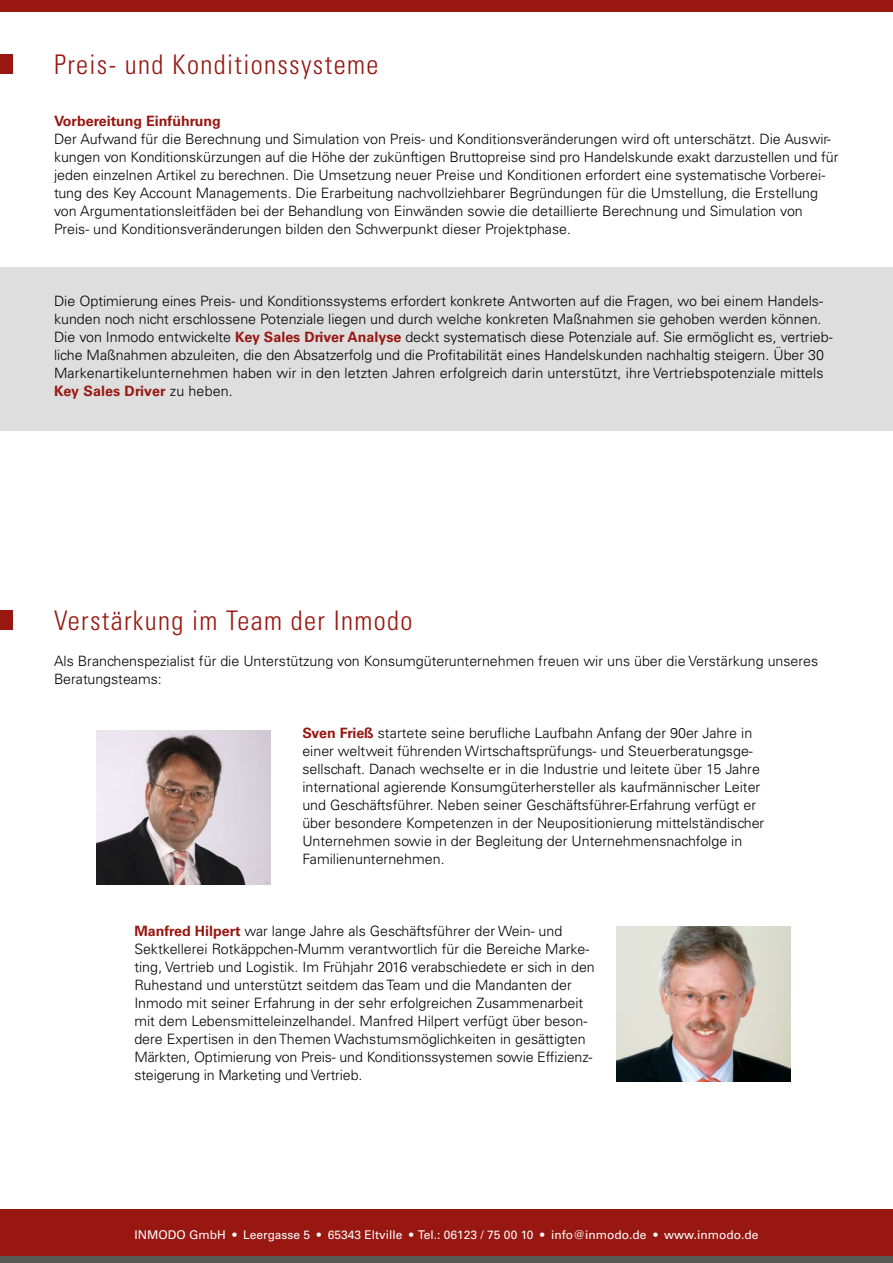
<style>
.page{position:relative;width:893px;height:1263px;background:#fff}
.page>*{position:absolute;margin:0;border:0;box-sizing:border-box;transform-origin:0 0}
.t1{font:300 condensed 27px "Univers LT Std";letter-spacing:.05em;color:#981711}
.t2{font:300 14.25px/18px "Univers LT Std";color:#000}
.t3{font:700 14.25px "Univers LT Std";color:#981711}
.t4{font:12px "Univers LT Std";color:#fff}
.s1{font-weight:700;color:#981711}
</style>
<div class="page">
<div style="left:0;top:1209px;width:893px;height:47px;background:#981711"></div>
<div style="left:0;top:267px;width:893px;height:164px;background:#dedede"></div>
<div style="left:0;top:0;width:893px;height:12px;background:#981711"></div>
<div style="left:0;top:1256px;width:893px;height:7px;background:#575756"></div>
<div style="left:0;top:610px;width:12px;height:20px;background:#981711"></div>
<img style="left:97px;top:730px;width:173px;height:154px">
<img style="left:617px;top:927px;width:173px;height:154px">
<div style="left:0;top:54px;width:12px;height:20px;background:#981711"></div>
<h1 class="t1" style="left:54px;top:48px;width:326px">Preis- und Konditionssysteme</h1>
<p class="t3" style="left:54px;top:113px;width:168px">Vorbereitung Einführung</p>
<p class="t2" style="left:54px;top:130px;width:786px">Der Aufwand für die Berechnung und Simulation von Preis- und Konditionsveränderungen wird oft unterschätzt. Die Auswir&shy;kungen von Konditionskürzungen auf die Höhe der zukünftigen Bruttopreise sind pro Handelskunde exakt darzustellen und für jeden einzelnen Artikel zu berechnen. Die Umsetzung neuer Preise und Konditionen erfordert eine systematische Vorberei&shy;tung des Key Account Managements. Die Erarbeitung nachvollziehbarer Begründungen für die Umstellung, die Erstellung von Argumentationsleitfäden bei der Behandlung von Einwänden sowie die detaillierte Berechnung und Simulation von Preis- und Konditionsveränderungen bilden den Schwerpunkt dieser Projektphase.</p>
<p class="t2" style="left:54px;top:292px;width:780px">Die Optimierung eines Preis- und Konditionssystems erfordert konkrete Antworten auf die Fragen, wo bei einem Handels&shy;kunden noch nicht erschlossene Potenziale liegen und durch welche konkreten Maßnahmen sie gehoben werden können.<br>Die von Inmodo entwickelte <span class="s1">Key Sales Driver Analyse</span> deckt systematisch diese Potenziale auf. Sie ermöglicht es, vertrieb&shy;liche Maßnahmen abzuleiten, die den Absatzerfolg und die Profitabilität eines Handelskunden nachhaltig steigern. Über 30<br>Markenartikelunternehmen haben wir in den letzten Jahren erfolgreich darin unterstützt, ihre Vertriebspotenziale mittels <span class="s1">Key Sales Driver</span> zu heben.</p>
<h1 class="t1" style="left:54px;top:604px;width:360px">Verstärkung im Team der Inmodo</h1>
<p class="t2" style="left:54px;top:652px;width:766px">Als Branchenspezialist für die Unterstützung von Konsumgüterunternehmen freuen wir uns über die Verstärkung unseres<br>Beratungsteams:</p>
<p class="t2" style="left:302px;top:724px;width:464px"><span class="s1">Sven Frieß</span> startete seine berufliche Laufbahn Anfang der 90er Jahre in einer weltweit führenden Wirtschaftsprüfungs- und Steuerberatungsge&shy;sellschaft. Danach wechselte er in die Industrie und leitete über 15 Jahre international agierende Konsumgüterhersteller als kaufmännischer Leiter und Geschäftsführer. Neben seiner Geschäftsführer-Erfahrung verfügt er über besondere Kompetenzen in der Neupositionierung mittelständischer Unternehmen sowie in der Begleitung der Unternehmensnachfolge in Familienunternehmen.</p>
<p class="t2" style="left:134px;top:922px;width:462px"><span class="s1">Manfred Hilpert</span> war lange Jahre als Geschäftsführer der Wein- und Sektkellerei Rotkäppchen-Mumm verantwortlich für die Bereiche Marke&shy;ting, Vertrieb und Logistik. Im Frühjahr 2016 verabschiedete er sich in den Ruhestand und unterstützt seitdem das Team und die Mandanten der Inmodo mit seiner Erfahrung in der sehr erfolgreichen Zusammenarbeit mit dem Lebensmitteleinzelhandel. Manfred Hilpert verfügt über beson&shy;dere Expertisen in den Themen Wachstumsmöglichkeiten in gesättigten Märkten, Optimierung von Preis- und Konditionssystemen sowie Effizienz&shy;steigerung in Marketing und Vertrieb.</p>
<p class="t4" style="left:134px;top:1227px;width:626px">INMODO GmbH • Leergasse 5 • 65343 Eltville • Tel.: 06123 / 75 00 10 • info@inmodo.de • www.inmodo.de</p>
</div>
